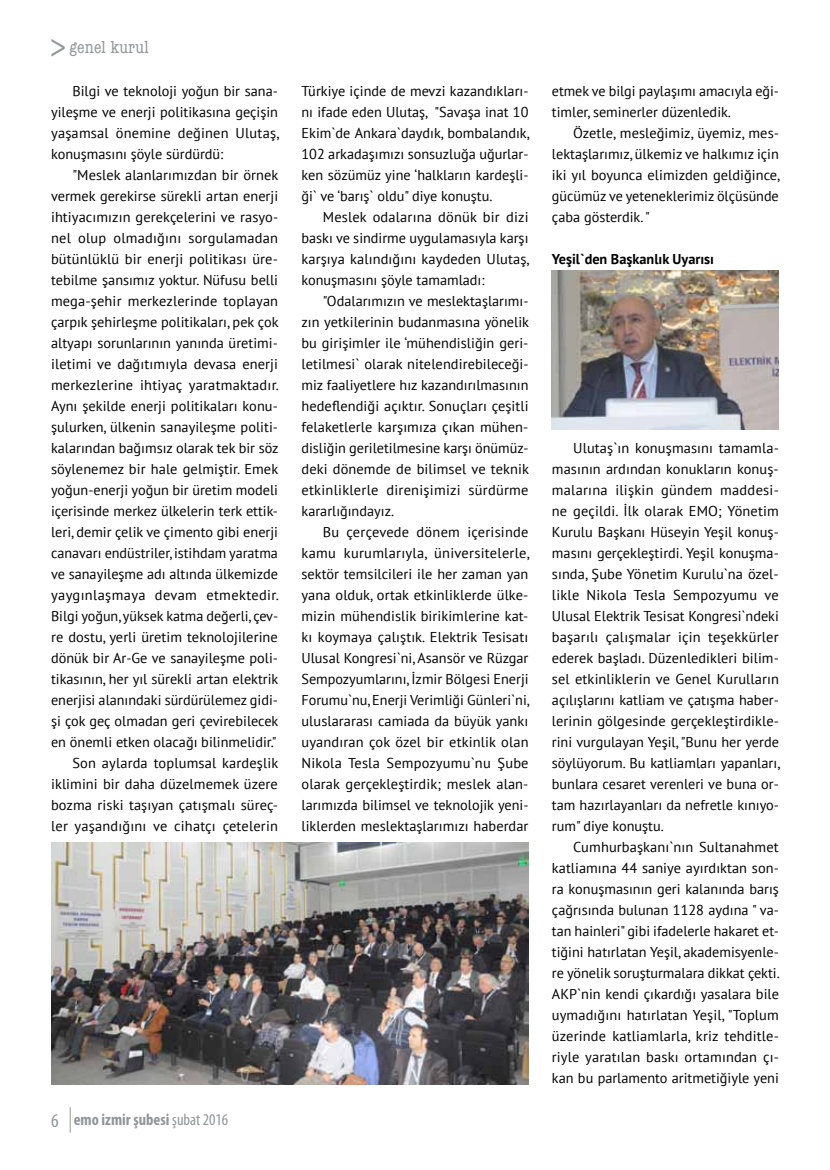
<style>
.page{position:relative;width:830px;height:1170px;background:#fff}
.page>*{position:absolute;margin:0;border:0;box-sizing:border-box;transform-origin:0 0}
.t1{font:33px "Apex New";color:#939598}
.t2{font:condensed 18px "American Typewriter";letter-spacing:.01em;color:#939598}
.t3{font:700 condensed 16.5px "Myriad Pro";color:#939598}
.t4{font:14.25px/21px "PT Sans";color:#000;text-align:justify}
.t5{font:700 14.25px "PT Sans";color:#000}
.s1{font-weight:400;font-size:19.5px}
.s2{font-weight:400}
</style>
<div class="page">
<svg style="left:70px;top:1107px;width:1px;height:25px"></svg>
<img style="left:51px;top:842px;width:477px;height:242px">
<img style="left:551px;top:271px;width:227px;height:158px">
<h1 class="t1" style="left:50px;top:26px;width:18px">&gt;</h1>
<p class="t4" style="left:51px;top:80px;width:229px;text-indent:21px">Bilgi ve teknoloji yoğun bir sana&shy;yileşme ve enerji politikasına geçişin yaşamsal önemine değinen Ulutaş, konuşmasını şöyle sürdürdü:</p>
<p class="t4" style="left:51px;top:164px;width:229px;text-align:right">"Meslek alanlarımızdan bir örnek vermek gerekirse sürekli artan enerji ihtiyacımızın gerekçelerini ve rasyo&shy;nel olup olmadığını sorgulamadan bütünlüklü bir enerji politikası üre&shy;tebilme şansımız yoktur. Nüfusu belli mega-şehir merkezlerinde toplayan çarpık şehirleşme politikaları, pek çok altyapı sorunlarının yanında üretimi&shy;iletimi ve dağıtımıyla devasa enerji merkezlerine ihtiyaç yaratmaktadır.<br>Aynı şekilde enerji politikaları konu&shy;şulurken, ülkenin sanayileşme politi&shy;kalarından bağımsız olarak tek bir söz söylenemez bir hale gelmiştir. Emek yoğun-enerji yoğun bir üretim modeli içerisinde merkez ülkelerin terk ettik&shy;leri, demir çelik ve çimento gibi enerji canavarı endüstriler, istihdam yaratma ve sanayileşme adı altında ülkemizde yaygınlaşmaya devam etmektedir.<br>Bilgi yoğun, yüksek katma değerli, çev&shy;re dostu, yerli üretim teknolojilerine dönük bir Ar-Ge ve sanayileşme poli&shy;tikasının, her yıl sürekli artan elektrik enerjisi alanındaki sürdürülemez gidi&shy;şi çok geç olmadan geri çevirebilecek en önemli etken olacağı bilinmelidir." Son aylarda toplumsal kardeşlik iklimini bir daha düzelmemek üzere bozma riski taşıyan çatışmalı süreç&shy;ler yaşandığını ve cihatçı çetelerin</p>
<p class="t2" style="left:69px;top:33px;width:81px">genel kurul</p>
<p class="t3" style="left:51px;top:1109px;width:179px"><span class="s1">6</span> emo izmir şubesi <span class="s2">şubat 2016</span></p>
<p class="t4" style="left:301px;top:80px;width:229px">Türkiye içinde de mevzi kazandıkları&shy;nı ifade eden Ulutaş, "Savaşa inat 10<br>Ekim`de Ankara`daydık, bombalandık, 102 arkadaşımızı sonsuzluğa uğurlar&shy;ken sözümüz yine ‘halkların kardeşli&shy;ği` ve ‘barış` oldu" diye konuştu.</p>
<p class="t4" style="left:301px;top:206px;width:229px;text-indent:21px">Meslek odalarına dönük bir dizi baskı ve sindirme uygulamasıyla karşı karşıya kalındığını kaydeden Ulutaş, konuşmasını şöyle tamamladı:</p>
<p class="t4" style="left:301px;top:290px;width:229px;text-indent:21px">"Odalarımızın ve meslektaşlarımı&shy;zın yetkilerinin budanmasına yönelik bu girişimler ile ‘mühendisliğin geri&shy;letilmesi` olarak nitelendirebileceği&shy;miz faaliyetlere hız kazandırılmasının hedeflendiği açıktır. Sonuçları çeşitli felaketlerle karşımıza çıkan mühen&shy;disliğin geriletilmesine karşı önümüz&shy;deki dönemde de bilimsel ve teknik etkinliklerle direnişimizi sürdürme kararlığındayız.</p>
<p class="t4" style="left:301px;top:521px;width:229px;text-indent:21px">Bu çerçevede dönem içerisinde kamu kurumlarıyla, üniversitelerle, sektör temsilcileri ile her zaman yan yana olduk, ortak etkinliklerde ülke&shy;mizin mühendislik birikimlerine kat&shy;kı koymaya çalıştık. Elektrik Tesisatı Ulusal Kongresi`ni, Asansör ve Rüzgar Sempozyumlarını, İzmir Bölgesi Enerji Forumu`nu, Enerji Verimliği Günleri`ni, uluslararası camiada da büyük yankı uyandıran çok özel bir etkinlik olan Nikola Tesla Sempozyumu`nu Şube olarak gerçekleştirdik; meslek alan&shy;larımızda bilimsel ve teknolojik yeni&shy;liklerden meslektaşlarımızı haberdar</p>
<p class="t4" style="left:551px;top:80px;width:228px">etmek ve bilgi paylaşımı amacıyla eği&shy;timler, seminerler düzenledik.</p>
<p class="t4" style="left:551px;top:122px;width:229px;text-indent:21px">Özetle, mesleğimiz, üyemiz, mes&shy;lektaşlarımız, ülkemiz ve halkımız için iki yıl boyunca elimizden geldiğince, gücümüz ve yeteneklerimiz ölçüsünde çaba gösterdik. "</p>
<p class="t5" style="left:551px;top:249px;width:164px">Yeşil`den Başkanlık Uyarısı</p>
<p class="t4" style="left:551px;top:437px;width:230px;text-indent:21px">Ulutaş`ın konuşmasını tamamla&shy;masının ardından konukların konuş&shy;malarına ilişkin gündem maddesi&shy;ne geçildi. İlk olarak EMO; Yönetim Kurulu Başkanı Hüseyin Yeşil konuş&shy;masını gerçekleştirdi. Yeşil konuşma&shy;sında, Şube Yönetim Kurulu`na özel&shy;likle Nikola Tesla Sempozyumu ve Ulusal Elektrik Tesisat Kongresi`ndeki başarılı çalışmalar için teşekkürler ederek başladı. Düzenledikleri bilim&shy;sel etkinliklerin ve Genel Kurulların açılışlarını katliam ve çatışma haber&shy;lerinin gölgesinde gerçekleştirdikle&shy;rini vurgulayan Yeşil, "Bunu her yerde söylüyorum. Bu katliamları yapanları, bunlara cesaret verenleri ve buna or&shy;tam hazırlayanları da nefretle kınıyo&shy;rum" diye konuştu.</p>
<p class="t4" style="left:551px;top:836px;width:229px;text-indent:21px">Cumhurbaşkanı`nın Sultanahmet katliamına 44 saniye ayırdıktan son&shy;ra konuşmasının geri kalanında barış çağrısında bulunan 1128 aydına " va&shy;tan hainleri" gibi ifadelerle hakaret et&shy;tiğini hatırlatan Yeşil, akademisyenle&shy;re yönelik soruşturmalara dikkat çekti.<br>AKP`nin kendi çıkardığı yasalara bile uymadığını hatırlatan Yeşil, "Toplum üzerinde katliamlarla, kriz tehditle&shy;riyle yaratılan baskı ortamından çı&shy;kan bu parlamento aritmetiğiyle yeni</p>
</div>
